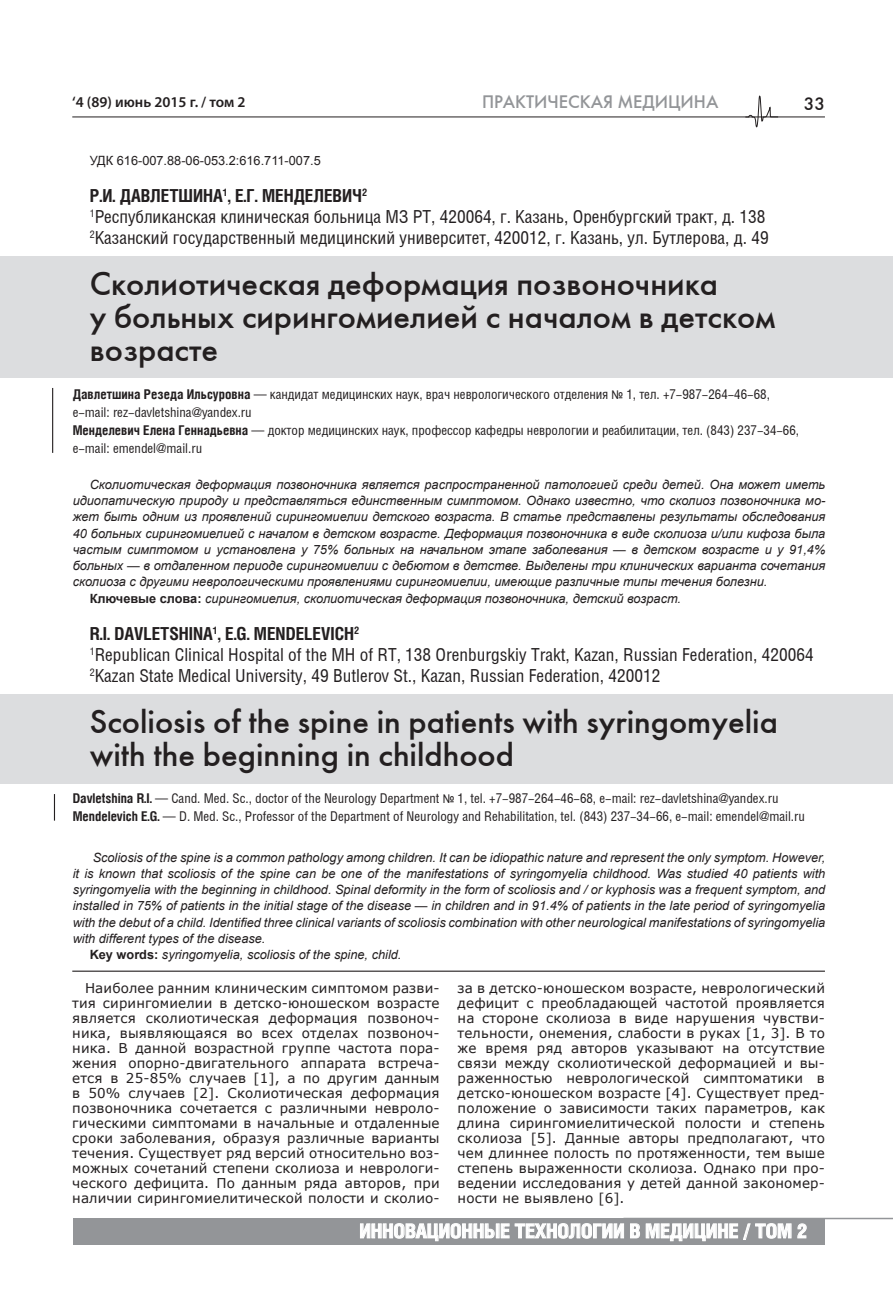
<style>
.page{position:relative;width:893px;height:1297px;background:#fff}
.page>*{position:absolute;margin:0;border:0;box-sizing:border-box;transform-origin:0 0}
.t1{font:33px/33px "Futuris C";color:#231f20}
.t2{font:700 19.5px "Helios Cond";color:#fff;scale:1.05 1}
.t3{font:18px/21px "Helios Cond";color:#231f20}
.t4{font:18px "Futuris C";color:#939598}
.t5{font:18px "Futuris C";color:#231f20}
.t6{font:600 15px "Myriad Pro";color:#231f20}
.t7{font:13.5px/15px "Verdana";letter-spacing:.01em;color:#231f20;text-align:justify}
.t8{font:13.5px/18px "Helios Cond";color:#231f20}
.t9{font:italic 12.75px "Arial";color:#231f20}
.t10{font:12.75px "Arial";color:#231f20}
.s1{font-weight:700}
.s2{font-family:"Arial";font-size:12px}
.s3{font-weight:700;font-style:normal}
</style>
<div class="page">
<hr style="left:623px;top:1218px;width:270px;height:1px;background:#939598">
<svg style="left:745px;top:95px;width:34px;height:33px"></svg>
<hr style="left:72px;top:117px;width:753px;height:1px;background:#231f20">
<div style="left:73px;top:1218px;width:751px;height:27px;background:#939598"></div>
<svg style="left:360px;top:1223px;width:149px;height:18px"></svg>
<svg style="left:515px;top:1223px;width:109px;height:15px"></svg>
<svg style="left:630px;top:1223px;width:10px;height:15px"></svg>
<svg style="left:646px;top:1223px;width:145px;height:18px"></svg>
<svg style="left:797px;top:1223px;width:9px;height:15px"></svg>
<div style="left:0;top:256px;width:893px;height:121px;background:#dcdddf"></div>
<div style="left:0;top:694px;width:893px;height:89px;background:#dcdddf"></div>
<hr style="left:52px;top:388px;width:1px;height:65px;background:#231f20">
<svg style="left:54px;top:794px;width:1px;height:27px"></svg>
<hr style="left:72px;top:971px;width:753px;height:1px;background:#231f20">
<p class="t6" style="left:72px;top:92px;width:175px">‘4 (89) июнь 2015 г. / том 2</p>
<h3 class="t4" style="left:482px;top:91px;width:238px">ПРАКТИЧЕСКАЯ МЕДИЦИНА</h3>
<h3 class="t5" style="left:804px;top:93px;width:23px">33</h3>
<p class="t10" style="left:90px;top:152px;width:233px">УДК 616-007.88-06-053.2:616.711-007.5</p>
<h3 class="t3" style="left:90px;top:185px;width:680px"><span class="s1">Р.И. ДАВЛЕТШИНА</span><sup>1</sup><span class="s1">, Е.Г. МЕНДЕЛЕВИЧ</span><sup>2<br></sup><sup>1</sup>Республиканская клиническая больница МЗ РТ, 420064, г. Казань, Оренбургский тракт, д. 138<br><sup>2</sup>Казанский государственный медицинский университет, 420012, г. Казань, ул. Бутлерова, д. 49</h3>
<h1 class="t1" style="left:90px;top:267px;width:687px">Сколиотическая деформация позвоночника<br>у больных сирингомиелией с началом в детском возрасте</h1>
<p class="t8" style="left:73px;top:385px;width:728px"><span class="s1">Давлетшина Резеда Ильсуровна</span> — кандидат медицинских наук, врач неврологического отделения <span class="s2">№</span> 1, тел. +7-987-264-46-68, e-mail: rez-davletshina@yandex.ru<br><span class="s1">Менделевич Елена Геннадьевна</span> — доктор медицинских наук, профессор кафедры неврологии и реабилитации, тел. (843) 237-34-66, e-mail: emendel@mail.ru</p>
<p class="t9" style="left:90px;top:476px;width:737px">Сколиотическая деформация позвоночника является распространенной патологией среди детей. Она может иметь</p>
<p class="t9" style="left:73px;top:492px;width:754px">идиопатическую природу и представляться единственным симптомом. Однако известно, что сколиоз позвоночника мо-</p>
<p class="t9" style="left:73px;top:509px;width:754px">жет быть одним из проявлений сирингомиелии детского возраста. В статье представлены результаты обследования</p>
<p class="t9" style="left:73px;top:525px;width:754px">40 больных сирингомиелией с началом в детском возрасте. Деформация позвоночника в виде сколиоза и/или кифоза была</p>
<p class="t9" style="left:73px;top:541px;width:754px">частым симптомом и установлена у 75% больных на начальном этапе заболевания — в детском возрасте и у 91,4%</p>
<p class="t9" style="left:73px;top:557px;width:754px">больных — в отдаленном периоде сирингомиелии с дебютом в детстве. Выделены три клинических варианта сочетания</p>
<p class="t9" style="left:73px;top:574px;width:696px">сколиоза с другими неврологическими проявлениями сирингомиелии, имеющие различные типы течения болезни.</p>
<p class="t9" style="left:90px;top:590px;width:593px"><span class="s3">Ключевые слова:</span> сирингомиелия, сколиотическая деформация позвоночника, детский возраст.</p>
<h3 class="t3" style="left:90px;top:623px;width:725px"><span class="s1">R.I. DAVLETSHINA</span><sup>1</sup><span class="s1">, E.G. MENDELEVICH</span><sup>2<br></sup><sup>1</sup>Republican Clinical Hospital of the MH of RT, 138 Orenburgskiy Trakt, Kazan, Russian Federation, 420064<br><sup>2</sup>Kazan State Medical University, 49 Butlerov St., Kazan, Russian Federation, 420012</h3>
<h1 class="t1" style="left:90px;top:705px;width:690px">Scoliosis of the spine in patients with syringomyelia with the beginning in childhood</h1>
<p class="t8" style="left:73px;top:789px;width:734px"><span class="s1">Davletshina R.I.</span> — Cand. Med. Sc., doctor of the Neurology Department <span class="s2">№</span> 1, tel. +7-987-264-46-68, e-mail: rez-davletshina@yandex.ru<br><span class="s1">Mendelevich E.G.</span> — D. Med. Sc., Professor of the Department of Neurology and Rehabilitation, tel. (843) 237-34-66, e-mail: emendel@mail.ru</p>
<p class="t9" style="left:93px;top:849px;width:734px">Scoliosis of the spine is a common pathology among children. It can be idiopathic nature and represent the only symptom. However,</p>
<p class="t9" style="left:73px;top:865px;width:754px">it is known that scoliosis of the spine can be one of the manifestations of syringomyelia childhood. Was studied 40 patients with</p>
<p class="t9" style="left:73px;top:881px;width:754px">syringomyelia with the beginning in childhood. Spinal deformity in the form of scoliosis and / or kyphosis was a frequent symptom, and</p>
<p class="t9" style="left:73px;top:898px;width:754px">installed in 75% of patients in the initial stage of the disease — in children and in 91.4% of patients in the late period of syringomyelia</p>
<p class="t9" style="left:73px;top:914px;width:754px">with the debut of a child. Identified three clinical variants of scoliosis combination with other neurological manifestations of syringomyelia</p>
<p class="t9" style="left:73px;top:930px;width:194px">with different types of the disease.</p>
<p class="t9" style="left:90px;top:946px;width:313px"><span class="s3">Key words:</span> syringomyelia, scoliosis of the spine, child.</p>
<p class="t7" style="left:72px;top:980px;width:369px;text-indent:13px">Наиболее ранним клиническим симптомом разви&shy;тия сирингомиелии в детско-юношеском возрасте является сколиотическая деформация позвоноч&shy;ника, выявляющаяся во всех отделах позвоноч&shy;ника. В данной возрастной группе частота пора&shy;жения опорно-двигательного аппарата встреча&shy;ется в 25-85% случаев [1], а по другим данным в 50% случаев [2]. Сколиотическая деформация позвоночника сочетается с различными невроло&shy;гическими симптомами в начальные и отдаленные сроки заболевания, образуя различные варианты течения. Существует ряд версий относительно воз&shy;можных сочетаний степени сколиоза и неврологи&shy;ческого дефицита. По данным ряда авторов, при наличии сирингомиелитической полости и сколио-</p>
<p class="t7" style="left:458px;top:980px;width:369px">за в детско-юношеском возрасте, неврологический дефицит с преобладающей частотой проявляется на стороне сколиоза в виде нарушения чувстви&shy;тельности, онемения, слабости в руках [1, 3]. В то же время ряд авторов указывают на отсутствие связи между сколиотической деформацией и вы&shy;раженностью неврологической симптоматики в детско-юношеском возрасте [4]. Существует пред&shy;положение о зависимости таких параметров, как длина сирингомиелитической полости и степень сколиоза [5]. Данные авторы предполагают, что чем длиннее полость по протяженности, тем выше степень выраженности сколиоза. Однако при про&shy;ведении исследования у детей данной закономер&shy;ности не выявлено [6].</p>
<h2 class="t2" style="left:359px;top:1219px;width:428px">ИННОВАЦИОННЫЕ ТЕХНОЛОГИИ В МЕДИЦИНЕ / ТОМ 2</h2>
</div>
